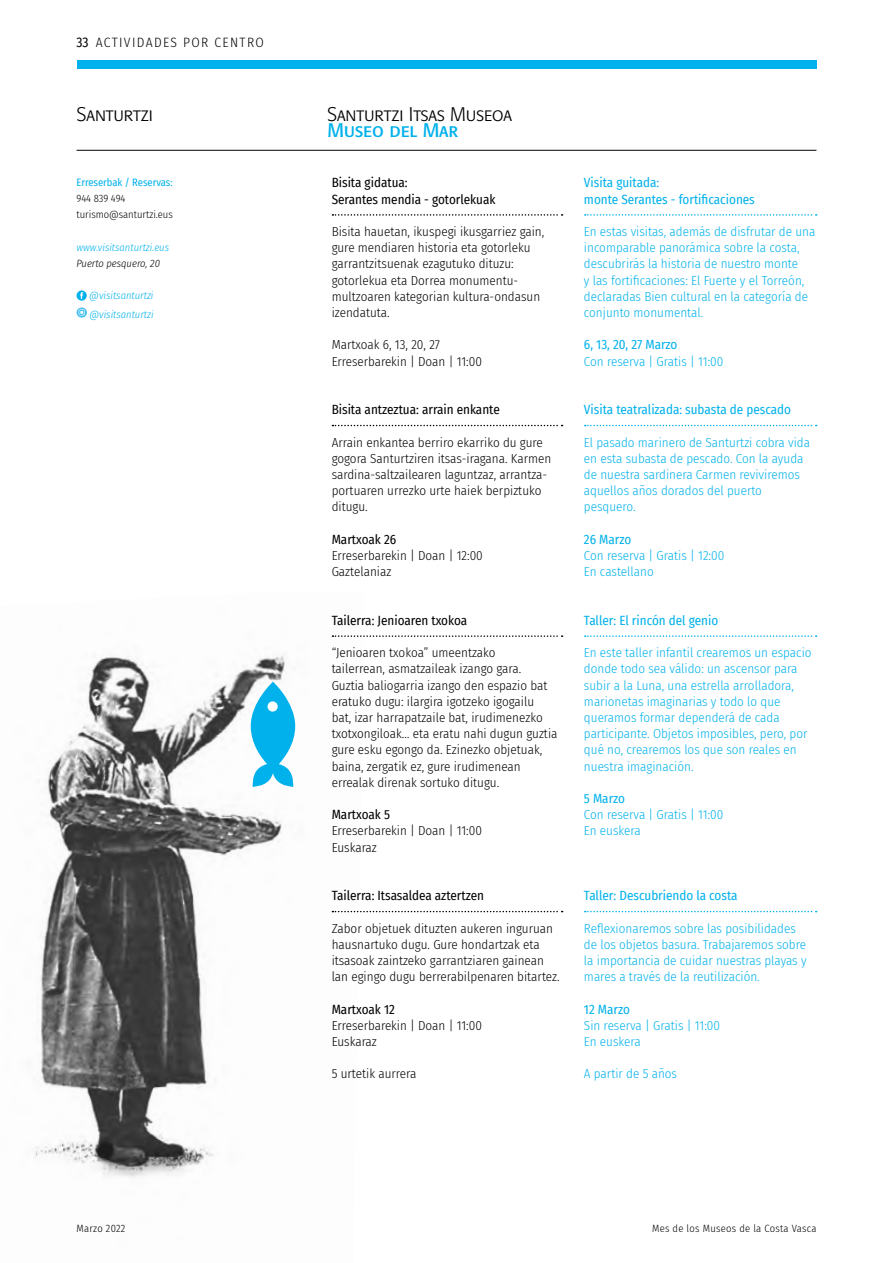
<style>
.page{position:relative;width:893px;height:1263px;background:#fff}
.page>*{position:absolute;margin:0;border:0;box-sizing:border-box;transform-origin:0 0}
.t1{font:19.5px "Formata Light SC";letter-spacing:-.005em;color:#000}
.t2{font:19.5px "Formata Regular SC";letter-spacing:-.005em;color:#00b1eb}
.t3{font:300 13.5px "Fira Sans Condensed";letter-spacing:.1em;color:#000}
.t4{font:13.5px "Fira Sans Condensed";color:#000}
.t5{font:300 13.05px/16.2px "Fira Sans Condensed";color:#000}
.t6{font:300 13.05px/16.2px "Fira Sans Condensed";color:#00b1eb}
.t7{font:13.05px/16.2px "Fira Sans Condensed";color:#00b1eb}
.t8{font:13.05px/16.2px "Fira Sans Condensed";color:#000}
.t9{font:300 10.5px/16.2px "Fira Sans Condensed";letter-spacing:.01em;color:#000}
.t10{font:italic 300 10.5px/18.5px "Fira Sans Condensed";color:#00b1eb}
.t11{font:10.5px "Fira Sans Condensed";color:#00b1eb}
.t12{font:italic 300 10.5px "Fira Sans Condensed";color:#000}
</style>
<div class="page">
<hr style="left:77px;top:150px;width:739px;height:1px;background:#000">
<svg style="left:77px;top:290px;width:10px;height:11px"></svg>
<svg style="left:77px;top:307px;width:10px;height:11px"></svg>
<div style="left:77px;top:60px;width:739px;height:8px;background:#00b1eb"></div>
<svg style="left:585px;top:214px;width:232px;height:2px"></svg>
<svg style="left:585px;top:425px;width:232px;height:1px"></svg>
<svg style="left:585px;top:635px;width:232px;height:2px"></svg>
<svg style="left:585px;top:911px;width:232px;height:1px"></svg>
<svg style="left:332px;top:214px;width:231px;height:2px"></svg>
<svg style="left:332px;top:425px;width:231px;height:1px"></svg>
<svg style="left:366px;top:635px;width:197px;height:2px"></svg>
<svg style="left:366px;top:911px;width:197px;height:1px"></svg>
<img style="left:35px;top:635px;width:330px;height:543px">
<svg style="left:251px;top:682px;width:44px;height:105px"></svg>
<div style="left:267px;top:701px;width:11px;height:11px;background:#fff;border-radius:50%"></div>
<p class="t3" style="left:96px;top:33px;width:170px">ACTIVIDADES POR CENTRO</p>
<p class="t4" style="left:77px;top:32px;width:14px">33</p>
<h1 class="t1" style="left:77px;top:103px;width:78px">Santurtzi</h1>
<h1 class="t1" style="left:327px;top:103px;width:186px">Santurtzi Itsas Museoa</h1>
<h1 class="t2" style="left:327px;top:118px;width:132px">Museo del Mar</h1>
<p class="t11" style="left:77px;top:174px;width:98px">Erreserbak / Reservas:</p>
<p class="t9" style="left:77px;top:190px;width:98px">944 839 494 turismo@santurtzi.eus</p>
<p class="t10" style="left:77px;top:238px;width:94px">www.visitsanturtzi.eus</p>
<p class="t12" style="left:77px;top:256px;width:85px">Puerto pesquero, 20</p>
<p class="t10" style="left:89px;top:286px;width:66px">@visitsanturtzi @visitsanturtzi</p>
<p class="t8" style="left:332px;top:174px;width:165px">Bisita gidatua:<br>Serantes mendia - gotorlekuak</p>
<p class="t5" style="left:332px;top:223px;width:214px">Bisita hauetan, ikuspegi ikusgarriez gain, gure mendiaren historia eta gotorleku garrantzitsuenak ezagutuko dituzu: gotorlekua eta Dorrea monumentu&shy;multzoaren kategorian kultura-ondasun izendatuta.</p>
<p class="t5" style="left:332px;top:337px;width:152px">Martxoak 6, 13, 20, 27<br>Erreserbarekin | Doan | 11:00</p>
<p class="t8" style="left:332px;top:401px;width:170px">Bisita antzeztua: arrain enkante</p>
<p class="t5" style="left:332px;top:434px;width:221px">Arrain enkantea berriro ekarriko du gure gogora Santurtziren itsas-iragana. Karmen sardina-saltzailearen laguntzaz, arrantza&shy;portuaren urrezko urte haiek berpiztuko ditugu.</p>
<p class="t8" style="left:332px;top:531px;width:66px">Martxoak 26</p>
<p class="t5" style="left:332px;top:547px;width:153px">Erreserbarekin | Doan | 12:00<br>Gaztelaniaz</p>
<p class="t8" style="left:332px;top:612px;width:137px">Tailerra: Jenioaren txokoa</p>
<p class="t5" style="left:332px;top:644px;width:227px">“Jenioaren txokoa” umeentzako<br>tailerrean, asmatzaileak izango gara.<br>Guztia baliogarria izango den espazio bat eratuko dugu: ilargira igotzeko igogailu<br>bat, izar harrapatzaile bat, irudimenezko txotxongiloak… eta eratu nahi dugun guztia gure esku egongo da. Ezinezko objetuak, baina, zergatik ez, gure irudimenean errealak direnak sortuko ditugu.</p>
<p class="t8" style="left:332px;top:806px;width:60px">Martxoak 5</p>
<p class="t5" style="left:332px;top:823px;width:152px">Erreserbarekin | Doan | 11:00<br>Euskaraz</p>
<p class="t8" style="left:332px;top:887px;width:154px">Tailerra: Itsasaldea aztertzen</p>
<p class="t5" style="left:332px;top:920px;width:228px">Zabor objetuek dituzten aukeren inguruan hausnartuko dugu. Gure hondartzak eta itsasoak zaintzeko garrantziaren gainean lan egingo dugu berrerabilpenaren bitartez.</p>
<p class="t8" style="left:332px;top:1000px;width:65px">Martxoak 12</p>
<p class="t5" style="left:332px;top:1017px;width:152px">Erreserbarekin | Doan | 11:00<br>Euskaraz</p>
<p class="t5" style="left:332px;top:1066px;width:86px">5 urtetik aurrera</p>
<p class="t7" style="left:584px;top:174px;width:172px">Visita guitada:<br>monte Serantes - fortificaciones</p>
<p class="t6" style="left:584px;top:223px;width:233px">En estas visitas, además de disfrutar de una incomparable panorámica sobre la costa, descubrirás la historia de nuestro monte<br>y las fortificaciones: El Fuerte y el Torreón, declaradas Bien cultural en la categoría de conjunto monumental.</p>
<p class="t7" style="left:584px;top:336px;width:95px">6, 13, 20, 27 Marzo</p>
<p class="t6" style="left:584px;top:353px;width:141px">Con reserva | Gratis | 11:00</p>
<p class="t7" style="left:584px;top:401px;width:209px">Visita teatralizada: subasta de pescado</p>
<p class="t6" style="left:584px;top:434px;width:228px">El pasado marinero de Santurtzi cobra vida en esta subasta de pescado. Con la ayuda de nuestra sardinera Carmen reviviremos aquellos años dorados del puerto pesquero.</p>
<p class="t7" style="left:584px;top:531px;width:49px">26 Marzo</p>
<p class="t6" style="left:584px;top:547px;width:142px">Con reserva | Gratis | 12:00<br>En castellano</p>
<p class="t7" style="left:584px;top:612px;width:136px">Taller: El rincón del genio</p>
<p class="t6" style="left:584px;top:644px;width:229px">En este taller infantil crearemos un espacio donde todo sea válido: un ascensor para subir a la Luna, una estrella arrolladora, marionetas imaginarias y todo lo que queramos formar dependerá de cada participante. Objetos imposibles, pero, por qué no, crearemos los que son reales en nuestra imaginación.</p>
<p class="t7" style="left:584px;top:790px;width:43px">5 Marzo</p>
<p class="t6" style="left:584px;top:806px;width:141px">Con reserva | Gratis | 11:00<br>En euskera</p>
<p class="t7" style="left:584px;top:887px;width:155px">Taller: Descubriendo la costa</p>
<p class="t6" style="left:584px;top:920px;width:224px">Reflexionaremos sobre las posibilidades de los objetos basura. Trabajaremos sobre la importancia de cuidar nuestras playas y mares a través de la reutilización.</p>
<p class="t7" style="left:584px;top:1000px;width:47px">12 Marzo</p>
<p class="t6" style="left:584px;top:1017px;width:138px">Sin reserva | Gratis | 11:00<br>En euskera</p>
<p class="t6" style="left:584px;top:1066px;width:95px">A partir de 5 años</p>
<p class="t9" style="left:77px;top:1220px;width:50px">Marzo 2022</p>
<p class="t9" style="left:652px;top:1220px;width:166px">Mes de los Museos de la Costa Vasca</p>
</div>
